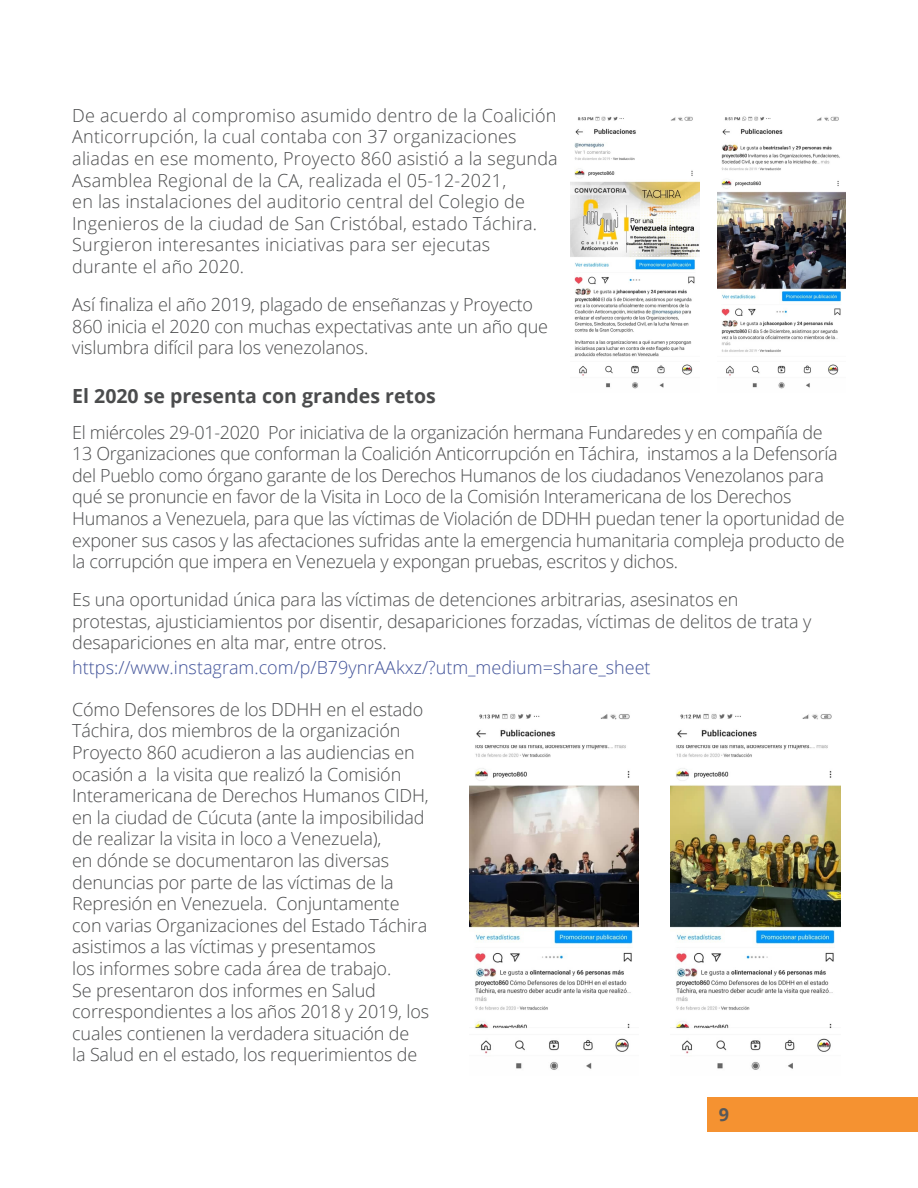
<style>
.page{position:relative;width:918px;height:1188px;background:#fff}
.page>*{position:absolute;margin:0;border:0;box-sizing:border-box;transform-origin:0 0}
.subtitulos{font:700 19.5px "Open Sans";color:#4b4c4d}
.direccion_web{font:300 18px/21.6px "Open Sans";letter-spacing:-.01em;color:#4b4c4d}
.direccion_web-2{font:300 18px/21.6px "Open Sans";letter-spacing:.01em;color:#4b4c4d}
.direccion_web-3{font:300 18px "Open Sans";color:#43549a}
.t1{font:700 18px "Open Sans";color:#57585a}
</style>
<div class="page">
<div style="left:708px;top:1098px;width:210px;height:34px;background:#f59231"></div>
<img style="left:571px;top:116px;width:128px;height:273px">
<img style="left:717px;top:116px;width:129px;height:273px">
<img style="left:470px;top:714px;width:169px;height:356px">
<img style="left:671px;top:714px;width:169px;height:356px">
<p class="direccion_web-2" style="left:72px;top:104px;width:487px">De acuerdo al compromiso asumido dentro de la Coalición Anticorrupción, la cual contaba con 37 organizaciones aliadas en ese momento, Proyecto 860 asistió a la segunda Asamblea Regional de la CA, realizada el 05-12-2021,<br>en las instalaciones del auditorio central del Colegio de Ingenieros de la ciudad de San Cristóbal, estado Táchira.<br>Surgieron interesantes iniciativas para ser ejecutas durante el año 2020.</p>
<p class="direccion_web" style="left:72px;top:293px;width:477px">Así finaliza el año 2019, plagado de enseñanzas y Proyecto<br>860 inicia el 2020 con muchas expectativas ante un año que vislumbra difícil para los venezolanos.</p>
<p class="subtitulos" style="left:72px;top:382px;width:365px">El 2020 se presenta con grandes retos</p>
<p class="direccion_web" style="left:72px;top:421px;width:774px">El miércoles 29-01-2020 Por iniciativa de la organización hermana Fundaredes y en compañía de 13 Organizaciones que conforman la Coalición Anticorrupción en Táchira, instamos a la Defensoría del Pueblo como órgano garante de los Derechos Humanos de los ciudadanos Venezolanos para qué se pronuncie en favor de la Visita in Loco de la Comisión Interamericana de los Derechos Humanos a Venezuela, para que las víctimas de Violación de DDHH puedan tener la oportunidad de exponer sus casos y las afectaciones sufridas ante la emergencia humanitaria compleja producto de la corrupción que impera en Venezuela y expongan pruebas, escritos y dichos.</p>
<p class="direccion_web" style="left:72px;top:588px;width:741px">Es una oportunidad única para las víctimas de detenciones arbitrarias, asesinatos en protestas, ajusticiamientos por disentir, desapariciones forzadas, víctimas de delitos de trata y desapariciones en alta mar, entre otros.</p>
<p class="direccion_web-3" style="left:72px;top:655px;width:580px">https://www.instagram.com/p/B79ynrAAkxz/?utm_medium=share_sheet</p>
<p class="direccion_web" style="left:72px;top:698px;width:358px">Cómo Defensores de los DDHH en el estado Táchira, dos miembros de la organización Proyecto 860 acudieron a las audiencias en ocasión a la visita que realizó la Comisión Interamericana de Derechos Humanos CIDH, en la ciudad de Cúcuta (ante la imposibilidad de realizar la visita in loco a Venezuela),<br>en dónde se documentaron las diversas denuncias por parte de las víctimas de la Represión en Venezuela. Conjuntamente con varias Organizaciones del Estado Táchira asistimos a las víctimas y presentamos<br>los informes sobre cada área de trabajo.<br>Se presentaron dos informes en Salud correspondientes a los años 2018 y 2019, los cuales contienen la verdadera situación de<br>la Salud en el estado, los requerimientos de</p>
<p class="t1" style="left:719px;top:1101px;width:12px">9</p>
</div>
